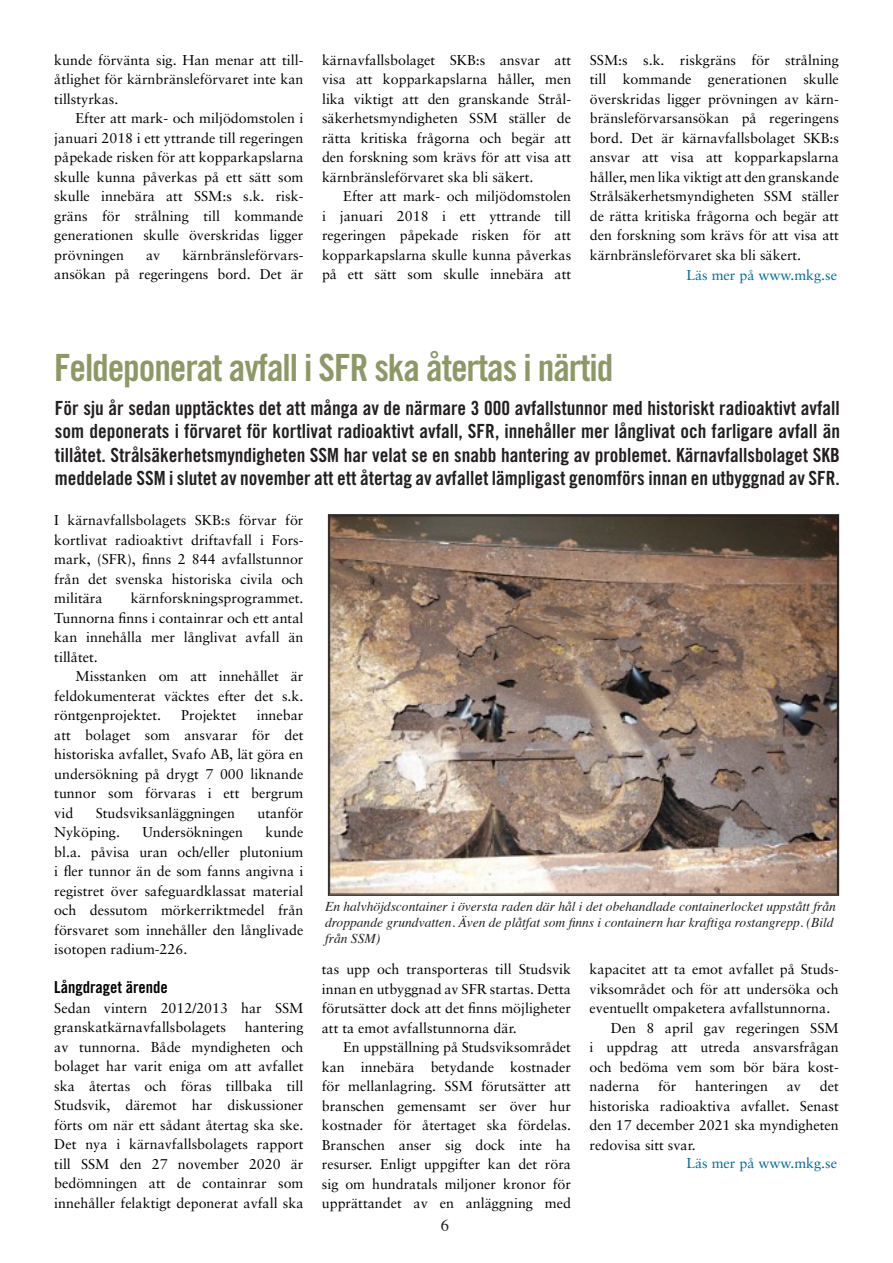
<style>
.page{position:relative;width:893px;height:1263px;background:#fff}
.page>*{position:absolute;margin:0;border:0;box-sizing:border-box;transform-origin:0 0}
.t1{font:37.5px "Trade Gothic Bold Cond Twenty";letter-spacing:-.03em;color:#8e9866}
.t2{font:19.5px/23.4px "Trade Gothic Bold Cond Twenty";color:#231f20;text-align:justify}
.t3{font:16.5px "Trade Gothic Bold Cond Twenty";color:#000}
.t4{font:16.5px "Times";color:#231f20}
.t5{font:14.25px/19.5px "Sabon LT Pro";color:#000;text-align:justify}
.t6{font:14.25px "Sabon LT Pro";color:#006999}
.t7{font:italic 13.5px/16.2px "Times";color:#231f20}
</style>
<div class="page">
<img style="left:328px;top:514px;width:511px;height:381px">
<p class="t5" style="left:54px;top:50px;width:251px">kunde förvänta sig. Han menar att till&shy;åtlighet för kärnbränsleförvaret inte kan tillstyrkas.</p>
<p class="t5" style="left:54px;top:108px;width:251px;text-indent:21px">Efter att mark- och miljödomstolen i januari 2018 i ett yttrande till regeringen påpekade risken för att kopparkapslarna skulle kunna påverkas på ett sätt som skulle innebära att SSM:s s.k. risk&shy;gräns för strålning till kommande generationen skulle överskridas ligger prövningen</p>
<p class="t5" style="left:54px;top:245px;width:251px;text-align:right">kärnbränsleförvars-<br>ansökan på regeringens bord. Det är</p>
<p class="t5" style="left:146px;top:245px;width:16px">av</p>
<p class="t5" style="left:322px;top:50px;width:251px">kärnavfallsbolaget SKB:s ansvar att visa att kopparkapslarna håller, men lika viktigt att den granskande Strål&shy;säkerhetsmyndigheten SSM ställer de rätta kritiska frågorna och begär att den forskning som krävs för att visa att kärnbränsleförvaret ska bli säkert.</p>
<p class="t5" style="left:322px;top:186px;width:251px;text-indent:21px">Efter att mark- och miljödomstolen i januari 2018 i ett yttrande till regeringen påpekade risken för att kopparkapslarna skulle kunna påverkas på ett sätt som skulle innebära att</p>
<p class="t5" style="left:590px;top:50px;width:251px">SSM:s s.k. riskgräns för strålning till kommande generationen skulle överskridas ligger prövningen av kärn&shy;bränsleförvarsansökan på regeringens bord. Det är kärnavfallsbolaget SKB:s ansvar att visa att kopparkapslarna håller, men lika viktigt att den granskande Strålsäkerhetsmyndigheten SSM ställer de rätta kritiska frågorna och begär att den forskning som krävs för att visa att kärnbränsleförvaret ska bli säkert.</p>
<p class="t6" style="left:686px;top:266px;width:152px">Läs mer på www.mkg.se</p>
<p class="t1" style="left:54px;top:345px;width:561px">Feldeponerat avfall i SFR ska återtas i närtid</p>
<p class="t2" style="left:55px;top:396px;width:787px">För sju år sedan upptäcktes det att många av de närmare 3 000 avfallstunnor med historiskt radioaktivt avfall som deponerats i förvaret för kortlivat radioaktivt avfall, SFR, innehåller mer långlivat och farligare avfall än tillåtet. Strålsäkerhetsmyndigheten SSM har velat se en snabb hantering av problemet. Kärnavfallsbolaget SKB meddelade SSM i slutet av november att ett återtag av avfallet lämpligast genomförs innan en utbyggnad av SFR.</p>
<p class="t5" style="left:54px;top:510px;width:251px">I kärnavfallsbolagets SKB:s förvar för kortlivat radioaktivt driftavfall i Fors&shy;mark, (SFR), finns 2 844 avfallstunnor från det svenska historiska civila och militära</p>
<p class="t5" style="left:54px;top:588px;width:251px;text-indent:77px">kärnforskningsprogrammet.<br>Tunnorna finns i containrar och ett antal kan innehålla mer långlivat avfall än tillåtet.</p>
<p class="t5" style="left:54px;top:666px;width:251px;text-indent:21px">Misstanken om att innehållet är feldokumenterat väcktes efter det s.k. röntgenprojektet.</p>
<p class="t5" style="left:54px;top:705px;width:251px;text-indent:202px">innebar att bolaget som ansvarar för det historiska avfallet, Svafo AB, lät göra en undersökning på drygt 7 000 liknande tunnor som förvaras i ett bergrum vid</p>
<p class="t5" style="left:181px;top:705px;width:57px">Projektet</p>
<p class="t5" style="left:96px;top:803px;width:141px">Studsviksanläggningen</p>
<p class="t5" style="left:258px;top:803px;width:47px">utanför</p>
<p class="t5" style="left:54px;top:822px;width:67px">Nyköping.</p>
<p class="t5" style="left:142px;top:822px;width:102px">Undersökningen</p>
<p class="t5" style="left:54px;top:822px;width:251px;text-indent:211px">kunde bl.a. påvisa uran och/eller plutonium i fler tunnor än de som fanns angivna i registret över safeguardklassat material och dessutom mörkerriktmedel från försvaret som innehåller den långlivade isotopen radium-226.</p>
<p class="t3" style="left:54px;top:977px;width:115px">Långdraget ärende</p>
<p class="t5" style="left:54px;top:998px;width:251px">Sedan vintern 2012/2013 har SSM granskatkärnavfallsbolagets</p>
<p class="t5" style="left:54px;top:1017px;width:251px;text-indent:191px">hantering av tunnorna. Både myndigheten och bolaget har varit eniga om att avfallet ska återtas och föras tillbaka till Studsvik, däremot har diskussioner förts om när ett sådant återtag ska ske.<br>Det nya i kärnavfallsbolagets rapport till SSM den 27 november 2020 är bedömningen att de containrar som innehåller felaktigt deponerat avfall ska</p>
<p class="t7" style="left:325px;top:897px;width:512px">En halvhöjdscontainer i översta raden där hål i det obehandlade containerlocket uppstått från droppande grundvatten. Även de plåtfat som finns i containern har kraftiga rostangrepp. (Bild från SSM)</p>
<p class="t5" style="left:322px;top:959px;width:251px">tas upp och transporteras till Studsvik innan en utbyggnad av SFR startas. Detta förutsätter dock att det finns möjligheter att ta emot avfallstunnorna där.</p>
<p class="t5" style="left:322px;top:1037px;width:251px;text-indent:21px">En uppställning på Studsviksområdet kan innebära betydande kostnader för mellanlagring. SSM förutsätter att branschen gemensamt ser över hur kostnader för återtaget ska fördelas.<br>Branschen anser sig dock inte ha resurser. Enligt uppgifter kan det röra sig om hundratals miljoner kronor för upprättandet av en anläggning med</p>
<p class="t4" style="left:441px;top:1210px;width:10px">6</p>
<p class="t5" style="left:590px;top:959px;width:251px">kapacitet att ta emot avfallet på Studs&shy;viksområdet och för att undersöka och eventuellt ompaketera avfallstunnorna.</p>
<p class="t5" style="left:590px;top:1017px;width:251px;text-indent:21px">Den 8 april gav regeringen SSM i uppdrag att utreda ansvarsfrågan och bedöma vem som bör bära kost&shy;naderna</p>
<p class="t5" style="left:590px;top:1076px;width:251px;text-indent:230px">det historiska radioaktiva avfallet. Senast den 17 december 2021 ska myndigheten redovisa sitt svar.</p>
<p class="t5" style="left:658px;top:1076px;width:20px">för</p>
<p class="t5" style="left:695px;top:1076px;width:74px">hanteringen</p>
<p class="t5" style="left:787px;top:1076px;width:16px">av</p>
<p class="t6" style="left:686px;top:1154px;width:152px">Läs mer på www.mkg.se</p>
</div>
